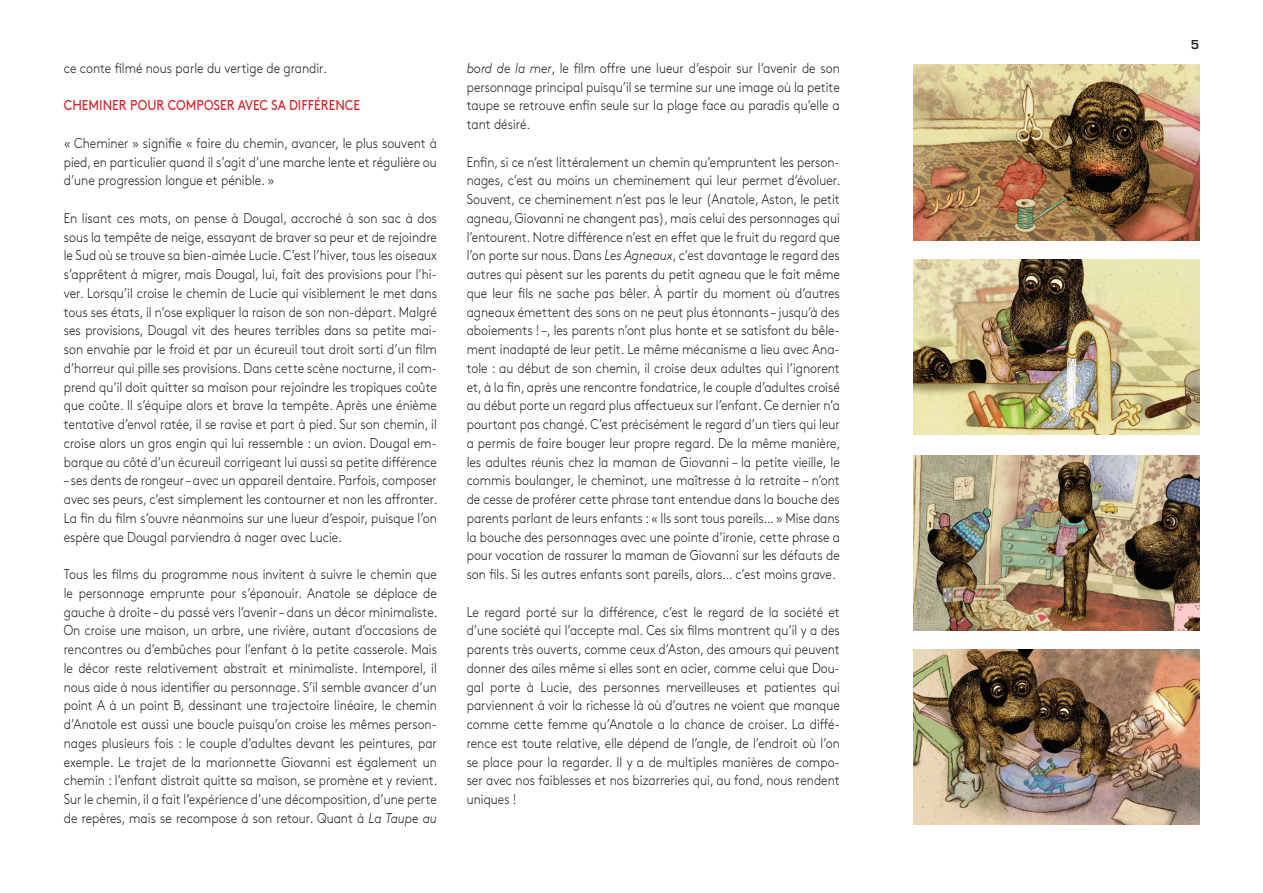
<style>
.page{position:relative;width:1263px;height:893px;background:#fff}
.page>*{position:absolute;margin:0;border:0;box-sizing:border-box;transform-origin:0 0}
.t1{font:300 14.25px/18.8px "Brown Std";color:#231f20;text-align:justify;scale:.87 1}
.t2{font:14.25px "Brown Std";color:#d1232a;scale:.87 1}
.t3{font:600 12px "Eurostile";color:#231f20}
.s1{font-style:italic}
</style>
<div class="page">
<img style="left:913px;top:65px;width:286px;height:175px">
<img style="left:913px;top:259px;width:286px;height:176px">
<img style="left:913px;top:455px;width:286px;height:175px">
<img style="left:913px;top:649px;width:286px;height:176px">
<p class="t1" style="left:64px;top:59px;width:304px">ce conte filmé nous parle du vertige de grandir.</p>
<p class="t2" style="left:64px;top:97px;width:342px">CHEMINER POUR COMPOSER AVEC SA DIFFÉRENCE</p>
<p class="t1" style="left:64px;top:134px;width:430px">« Cheminer » signifie « faire du chemin, avancer, le plus souvent à pied, en particulier quand il s’agit d’une marche lente et régulière ou d’une progression longue et pénible. »</p>
<p class="t1" style="left:64px;top:209px;width:430px">En lisant ces mots, on pense à Dougal, accroché à son sac à dos sous la tempête de neige, essayant de braver sa peur et de rejoindre le Sud où se trouve sa bien-aimée Lucie. C’est l’hiver, tous les oiseaux s’apprêtent à migrer, mais Dougal, lui, fait des provisions pour l’hi&shy;ver. Lorsqu’il croise le chemin de Lucie qui visiblement le met dans tous ses états, il n’ose expliquer la raison de son non-départ. Malgré ses provisions, Dougal vit des heures terribles dans sa petite mai&shy;son envahie par le froid et par un écureuil tout droit sorti d’un film d’horreur qui pille ses provisions. Dans cette scène nocturne, il com&shy;prend qu’il doit quitter sa maison pour rejoindre les tropiques coûte que coûte. Il s’équipe alors et brave la tempête. Après une énième tentative d’envol ratée, il se ravise et part à pied. Sur son chemin, il croise alors un gros engin qui lui ressemble : un avion. Dougal em&shy;barque au côté d’un écureuil corrigeant lui aussi sa petite différence</p>
<p class="t1" style="left:64px;top:471px;width:431px">– ses dents de rongeur – avec un appareil dentaire. Parfois, composer avec ses peurs, c’est simplement les contourner et non les affronter.<br>La fin du film s’ouvre néanmoins sur une lueur d’espoir, puisque l’on espère que Dougal parviendra à nager avec Lucie.</p>
<p class="t1" style="left:64px;top:565px;width:431px">Tous les films du programme nous invitent à suivre le chemin que le personnage emprunte pour s’épanouir. Anatole se déplace de gauche à droite – du passé vers l’avenir – dans un décor minimaliste.<br>On croise une maison, un arbre, une rivière, autant d’occasions de rencontres ou d’embûches pour l’enfant à la petite casserole. Mais le décor reste relativement abstrait et minimaliste. Intemporel, il nous aide à nous identifier au personnage. S’il semble avancer d’un point A à un point B, dessinant une trajectoire linéaire, le chemin d’Anatole est aussi une boucle puisqu’on croise les mêmes person&shy;nages plusieurs fois : le couple d’adultes devant les peintures, par exemple. Le trajet de la marionnette Giovanni est également un chemin : l’enfant distrait quitte sa maison, se promène et y revient.<br>Sur le chemin, il a fait l’expérience d’une décomposition, d’une perte de repères, mais se recompose à son retour. Quant à <span class="s1">La Taupe au</span></p>
<p class="t1" style="left:467px;top:59px;width:430px"><span class="s1">bord de la mer</span>, le film offre une lueur d’espoir sur l’avenir de son personnage principal puisqu’il se termine sur une image où la petite taupe se retrouve enfin seule sur la plage face au paradis qu’elle a tant désiré.</p>
<p class="t1" style="left:467px;top:152px;width:431px">Enfin, si ce n’est littéralement un chemin qu’empruntent les person&shy;nages, c’est au moins un cheminement qui leur permet d’évoluer.<br>Souvent, ce cheminement n’est pas le leur (Anatole, Aston, le petit agneau, Giovanni ne changent pas), mais celui des personnages qui l’entourent. Notre différence n’est en effet que le fruit du regard que l’on porte sur nous. Dans <span class="s1">Les Agneaux</span>, c’est davantage le regard des autres qui pèsent sur les parents du petit agneau que le fait même que leur fils ne sache pas bêler. À partir du moment où d’autres agneaux émettent des sons on ne peut plus étonnants – jusqu’à des aboiements ! –, les parents n’ont plus honte et se satisfont du bêle&shy;ment inadapté de leur petit. Le même mécanisme a lieu avec Ana&shy;tole : au début de son chemin, il croise deux adultes qui l’ignorent et, à la fin, après une rencontre fondatrice, le couple d’adultes croisé au début porte un regard plus affectueux sur l’enfant. Ce dernier n’a pourtant pas changé. C’est précisément le regard d’un tiers qui leur a permis de faire bouger leur propre regard. De la même manière, les adultes réunis chez la maman de Giovanni – la petite vieille, le commis boulanger, le cheminot, une maîtresse à la retraite – n’ont de cesse de proférer cette phrase tant entendue dans la bouche des parents parlant de leurs enfants : « Ils sont tous pareils… » Mise dans la bouche des personnages avec une pointe d’ironie, cette phrase a pour vocation de rassurer la maman de Giovanni sur les défauts de son fils. Si les autres enfants sont pareils, alors… c’est moins grave.</p>
<p class="t1" style="left:467px;top:602px;width:430px">Le regard porté sur la différence, c’est le regard de la société et d’une société qui l’accepte mal. Ces six films montrent qu’il y a des parents très ouverts, comme ceux d’Aston, des amours qui peuvent donner des ailes même si elles sont en acier, comme celui que Dou&shy;gal porte à Lucie, des personnes merveilleuses et patientes qui parviennent à voir la richesse là où d’autres ne voient que manque comme cette femme qu’Anatole a la chance de croiser. La diffé&shy;rence est toute relative, elle dépend de l’angle, de l’endroit où l’on se place pour la regarder. Il y a de multiples manières de compo&shy;ser avec nos faiblesses et nos bizarreries qui, au fond, nous rendent uniques !</p>
<p class="t3" style="left:1191px;top:37px;width:10px">5</p>
</div>
